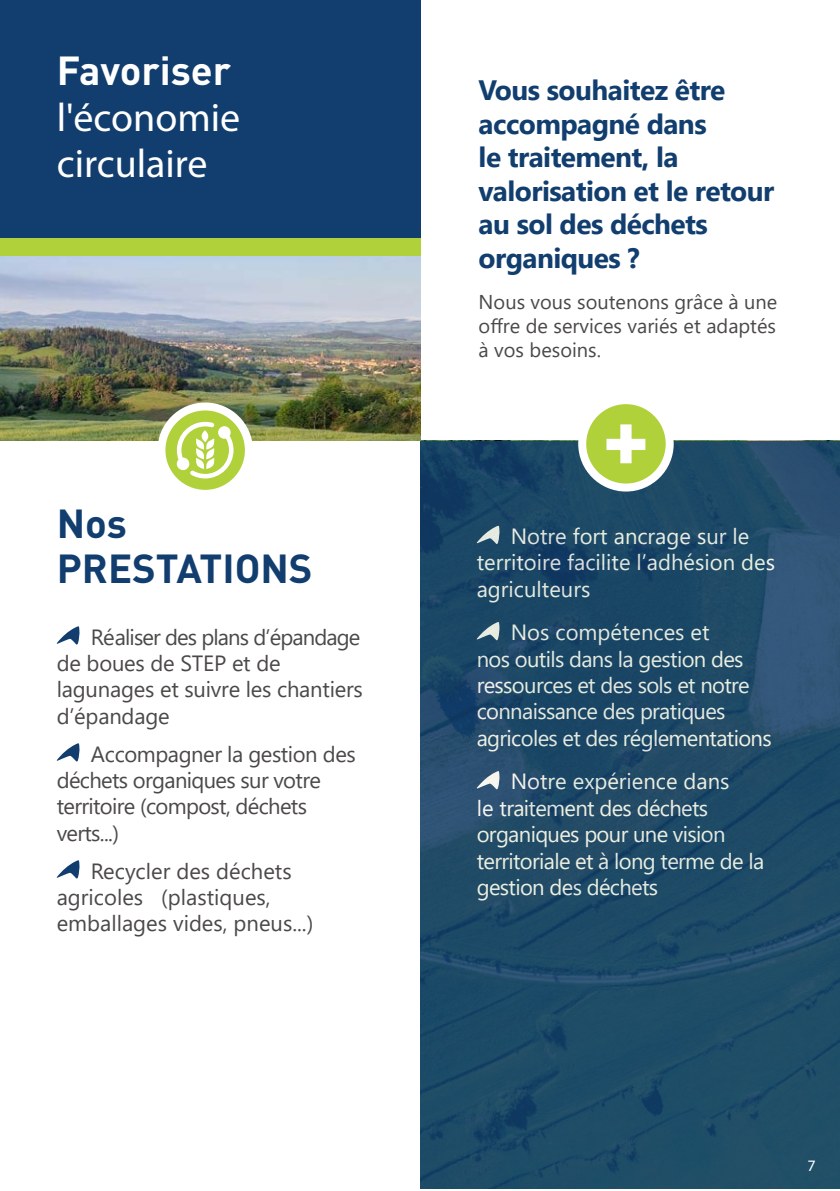
<style>
.page{position:relative;width:840px;height:1191px;background:#fff}
.page>*{position:absolute;margin:0;border:0;box-sizing:border-box;transform-origin:0 0}
.t1{font:40px/46px "Myriad Pro";color:#fff}
.t2{font:700 40px "DIN";color:#113e6e}
.t3{font:700 40px "DIN";color:#fff}
.t4{font:700 28px/33.6px "Segoe UI";letter-spacing:-.02em;color:#113e6e}
.t5{font:22px/26.4px "Segoe UI";letter-spacing:-.03em;color:#fff}
.t6{font:22px/26.4px "Segoe UI";letter-spacing:-.01em;color:#4b4948}
.t7{font:22px/26.4px "Segoe UI";letter-spacing:-.03em;color:#4b4948}
.t8{font:22px/26.4px "Segoe UI";color:#fff}
.t9{font:20px/24px "Segoe UI";color:#4b4948;text-align:justify}
.t10{font:16px "Myriad Pro";color:#fff}
</style>
<div class="page">
<img style="left:0;top:255px;width:420px;height:186px">
<svg style="left:57px;top:626px;width:23px;height:19px"></svg>
<svg style="left:57px;top:743px;width:23px;height:19px"></svg>
<svg style="left:57px;top:860px;width:23px;height:19px"></svg>
<svg style="left:420px;top:441px;width:419px;height:747px;background:#1e4a67"></svg>
<svg style="left:476px;top:525px;width:23px;height:19px"></svg>
<svg style="left:476px;top:621px;width:23px;height:20px"></svg>
<svg style="left:476px;top:770px;width:23px;height:20px"></svg>
<div style="left:0;top:0;width:420px;height:238px;background:#113e6e"></div>
<svg style="left:582px;top:400px;width:87px;height:87px;background:#bad754"></svg>
<svg style="left:606px;top:424px;width:39px;height:39px"></svg>
<div style="left:578px;top:396px;width:95px;height:95px;border:8px solid #fff;border-radius:50%"></div>
<svg style="left:161px;top:406px;width:88px;height:88px;fill:#b0d13a"></svg>
<svg style="left:177px;top:422px;width:56px;height:56px"></svg>
<div style="left:157px;top:402px;width:96px;height:96px;border:8px solid #fff;border-radius:50%"></div>
<div style="left:0;top:238px;width:420px;height:17px;background:#b0d13a"></div>
<hr style="left:0;top:437px;width:1px;height:754px;background:#113e6e">
<p class="t3" style="left:57px;top:45px;width:176px">Favoriser</p>
<p class="t1" style="left:57px;top:94px;width:185px">l'économie circulaire</p>
<p class="t2" style="left:57px;top:497px;width:72px">Nos</p>
<p class="t2" style="left:57px;top:543px;width:257px">PRESTATIONS</p>
<p class="t6" style="left:57px;top:621px;width:307px;text-indent:34px">Réaliser des plans d’épandage de boues de STEP et de lagunages et suivre les chantiers d’épandage</p>
<p class="t7" style="left:57px;top:738px;width:300px;text-indent:34px">Accompagner la gestion des déchets organiques sur votre territoire (compost, déchets verts...)</p>
<p class="t6" style="left:57px;top:855px;width:258px;text-indent:34px">Recycler des déchets agricoles (plastiques, emballages vides, pneus...)</p>
<p class="t4" style="left:478px;top:71px;width:297px">Vous souhaitez être accompagné dans<br>le traitement, la valorisation et le retour au sol des déchets organiques ?</p>
<p class="t9" style="left:478px;top:288px;width:300px">Nous vous soutenons grâce à une offre de services variés et adaptés à vos besoins.</p>
<p class="t8" style="left:476px;top:521px;width:299px;text-indent:34px">Notre fort ancrage sur le territoire facilite l’adhésion des agriculteurs</p>
<p class="t5" style="left:476px;top:617px;width:296px;text-indent:34px">Nos compétences et<br>nos outils dans la gestion des ressources et des sols et notre connaissance des pratiques agricoles et des réglementations</p>
<p class="t5" style="left:476px;top:766px;width:289px;text-indent:34px">Notre expérience dans<br>le traitement des déchets organiques pour une vision territoriale et à long terme de la gestion des déchets</p>
<p class="t10" style="left:807px;top:1155px;width:10px">7</p>
</div>
